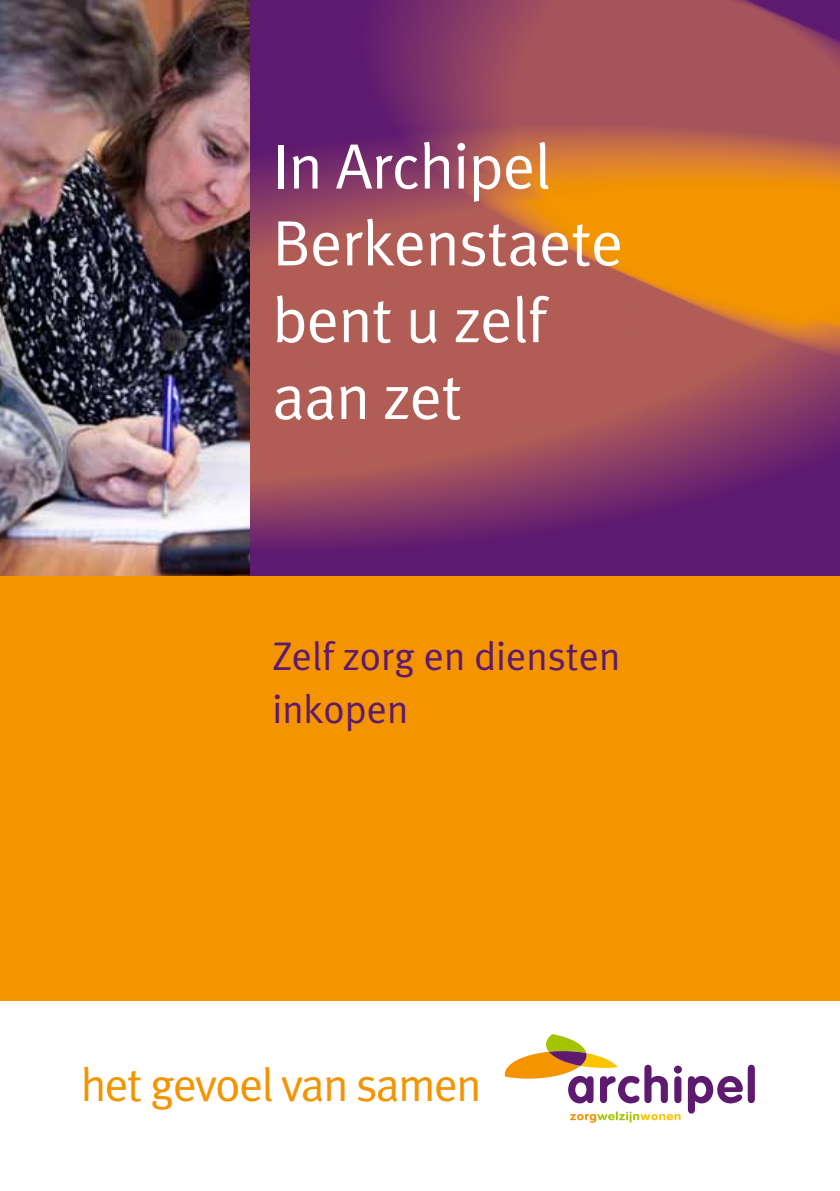
<style>
.page{position:relative;width:840px;height:1191px;background:#fff}
.page>*{position:absolute;margin:0;border:0;box-sizing:border-box;transform-origin:0 0}
.t1{font:64px/76.8px "Meta Plus";letter-spacing:-.01em;color:#fff}
.t2{font:47px "Meta Plus";letter-spacing:-.03em;color:#f39400}
.t3{font:40px/52.8px "Meta Plus";color:#5d1a6f}
</style>
<div class="page">
<div style="left:0;top:575px;width:839px;height:426px;background:#f39400"></div>
<svg style="left:570px;top:1111px;width:110px;height:11px"></svg>
<svg style="left:673px;top:1065px;width:8px;height:38px"></svg>
<svg style="left:687px;top:1076px;width:55px;height:37px"></svg>
<div style="left:747px;top:1064px;width:7px;height:39px;background:#5d1a6f;border-radius:4px"></div>
<svg style="left:504px;top:1034px;width:163px;height:69px"></svg>
<img style="left:249px;top:0;width:590px;height:575px">
<img style="left:0;top:0;width:249px;height:575px">
<p class="t1" style="left:272px;top:127px;width:352px">In Archipel<br>Berkenstaete bent u zelf aan zet</p>
<p class="t3" style="left:272px;top:629px;width:349px">Zelf zorg en diensten inkopen</p>
<p class="t2" style="left:81px;top:1058px;width:402px">het gevoel van samen</p>
</div>
